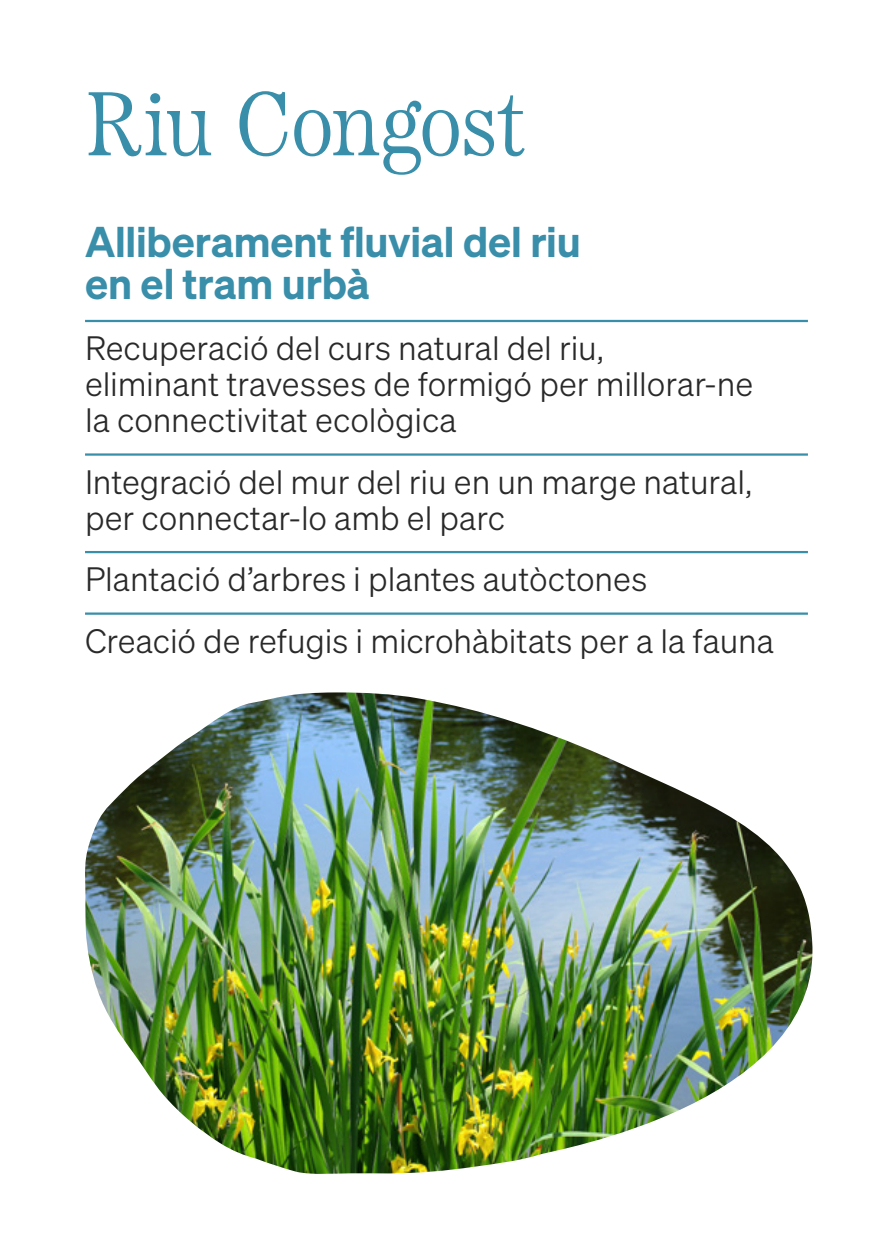
<style>
.page{position:relative;width:893px;height:1259px;background:#fff}
.page>*{position:absolute;margin:0;border:0;box-sizing:border-box;transform-origin:0 0}
.T1{font:300 90px "Etna";letter-spacing:-.01em;color:#398eaa}
.descripcio{font:600 42px/42px "Sohne";letter-spacing:-.005em;color:#398eaa}
.detalls{font:33px/36px "Sohne Leicht";color:#292929}
</style>
<div class="page">
<hr style="left:85px;top:320px;width:723px;height:2px;background:#398eaa">
<hr style="left:85px;top:453px;width:723px;height:3px;background:#398eaa">
<hr style="left:85px;top:551px;width:723px;height:2px;background:#398eaa">
<hr style="left:85px;top:612px;width:723px;height:3px;background:#398eaa">
<img style="left:85px;top:692px;width:728px;height:482px">
<p class="T1" style="left:85px;top:54px;width:443px">Riu Congost</p>
<p class="descripcio" style="left:85px;top:219px;width:497px">Alliberament fluvial del riu en el tram urbà</p>
<p class="detalls" style="left:85px;top:330px;width:670px">Recuperació del curs natural del riu,<br>eliminant travesses de formigó per millorar-ne la connectivitat ecològica</p>
<p class="detalls" style="left:85px;top:464px;width:669px">Integració del mur del riu en un marge natural, per connectar-lo amb el parc</p>
<p class="detalls" style="left:85px;top:561px;width:564px">Plantació d’arbres i plantes autòctones</p>
<p class="detalls" style="left:85px;top:623px;width:690px">Creació de refugis i microhàbitats per a la fauna</p>
</div>
